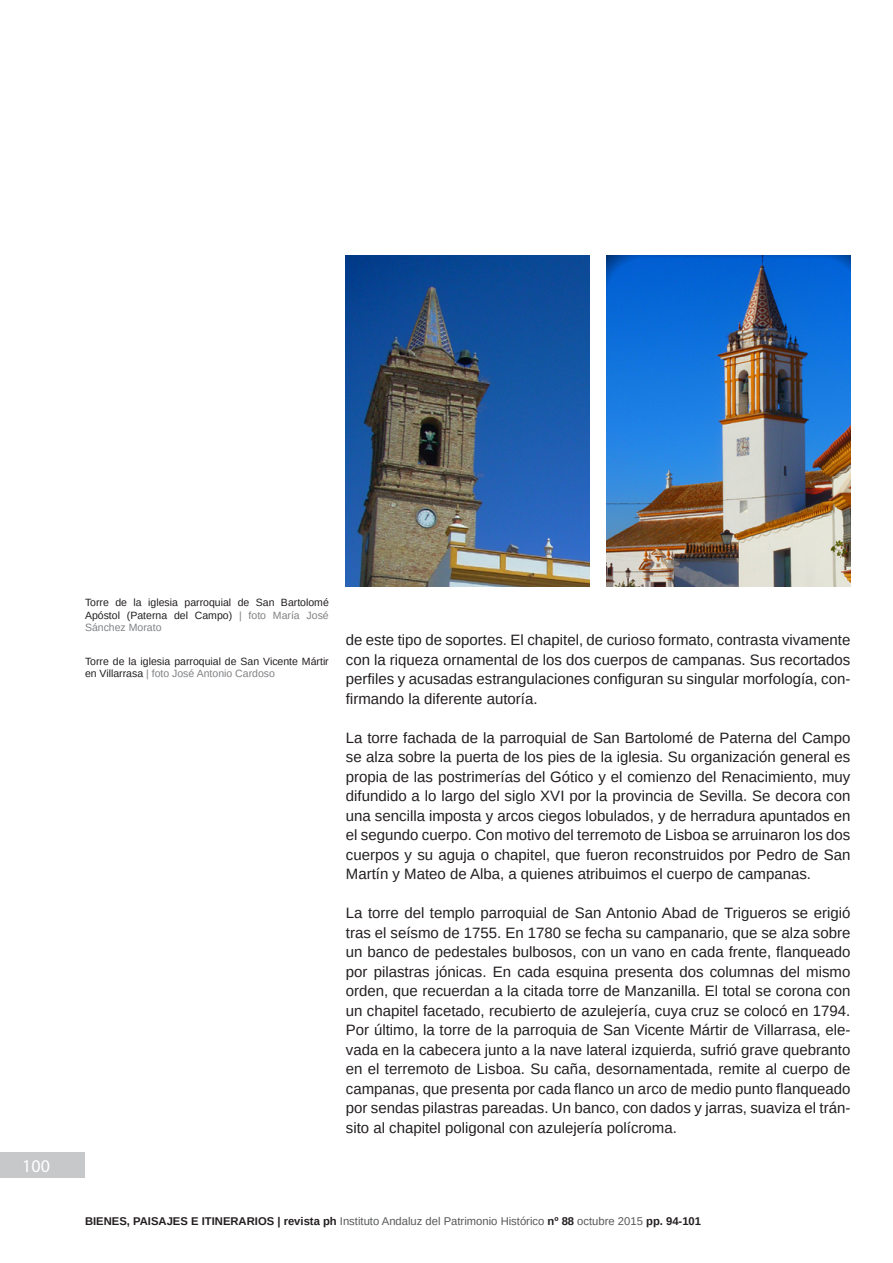
<style>
.page{position:relative;width:893px;height:1263px;background:#fff}
.page>*{position:absolute;margin:0;border:0;box-sizing:border-box;transform-origin:0 0}
.t1{font:18px "Myriad Pro";color:#fff}
.t2{font:15px/19.5px "Arimo";color:#231f20;text-align:justify}
.t3{font:700 11.25px "Arimo";color:#231f20}
.Pie_de_Foto{font:10.5px/12.6px "Arimo";color:#231f20;text-align:justify}
.s1{color:#808285}
.s2{font-weight:400;color:#57585a}
</style>
<div class="page">
<div style="left:0;top:1152px;width:85px;height:26px;background:#c7c8ca"></div>
<img style="left:346px;top:255px;width:244px;height:332px">
<img style="left:607px;top:255px;width:243px;height:332px">
<p class="t1" style="left:22px;top:1155px;width:29px">100</p>
<p class="Pie_de_Foto" style="left:85px;top:596px;width:245px">Torre de la iglesia parroquial de San Bartolomé Apóstol (Paterna del Campo) <span class="s1">| foto María José Sánchez Morato</span></p>
<p class="Pie_de_Foto" style="left:85px;top:655px;width:245px">Torre de la iglesia parroquial de San Vicente Mártir en Villarrasa <span class="s1">| foto José Antonio Cardoso</span></p>
<p class="t2" style="left:346px;top:630px;width:506px">de este tipo de soportes. El chapitel, de curioso formato, contrasta vivamente con la riqueza ornamental de los dos cuerpos de campanas. Sus recortados perfiles y acusadas estrangulaciones configuran su singular morfología, con&shy;firmando la diferente autoría.</p>
<p class="t2" style="left:346px;top:728px;width:506px">La torre fachada de la parroquial de San Bartolomé de Paterna del Campo se alza sobre la puerta de los pies de la iglesia. Su organización general es propia de las postrimerías del Gótico y el comienzo del Renacimiento, muy difundido a lo largo del siglo XVI por la provincia de Sevilla. Se decora con una sencilla imposta y arcos ciegos lobulados, y de herradura apuntados en el segundo cuerpo. Con motivo del terremoto de Lisboa se arruinaron los dos cuerpos y su aguja o chapitel, que fueron reconstruidos por Pedro de San Martín y Mateo de Alba, a quienes atribuimos el cuerpo de campanas.</p>
<p class="t2" style="left:346px;top:903px;width:506px">La torre del templo parroquial de San Antonio Abad de Trigueros se erigió tras el seísmo de 1755. En 1780 se fecha su campanario, que se alza sobre un banco de pedestales bulbosos, con un vano en cada frente, flanqueado por pilastras jónicas. En cada esquina presenta dos columnas del mismo orden, que recuerdan a la citada torre de Manzanilla. El total se corona con un chapitel facetado, recubierto de azulejería, cuya cruz se colocó en 1794.<br>Por último, la torre de la parroquia de San Vicente Mártir de Villarrasa, ele&shy;vada en la cabecera junto a la nave lateral izquierda, sufrió grave quebranto en el terremoto de Lisboa. Su caña, desornamentada, remite al cuerpo de campanas, que presenta por cada flanco un arco de medio punto flanqueado por sendas pilastras pareadas. Un banco, con dados y jarras, suaviza el trán&shy;sito al chapitel poligonal con azulejería polícroma.</p>
<p class="t3" style="left:85px;top:1213px;width:618px">BIENES, PAISAJES E ITINERARIOS | REVISTA PH <span class="s2">Instituto Andaluz del Patrimonio Histórico</span> Nº 88 <span class="s2">octubre 2015</span> PP. 94-101</p>
</div>
